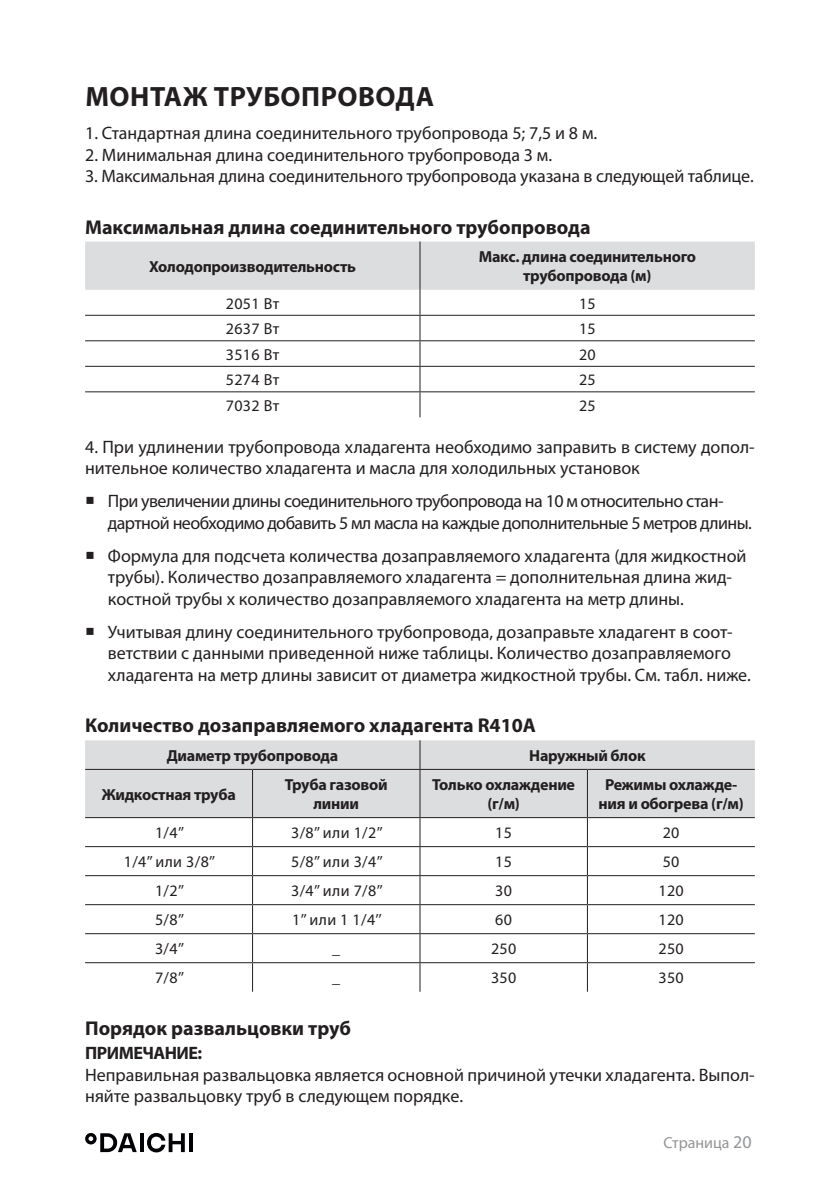
<style>
.page{position:relative;width:840px;height:1191px;background:#fff}
.page>*{position:absolute;margin:0;border:0;box-sizing:border-box;transform-origin:0 0}
.t1{font:700 28px "Myriad Pro";letter-spacing:.02em;color:#231f20}
.t2{font:700 20px "Myriad Pro";color:#231f20}
.t3{font:18px/21.6px "Myriad Pro";color:#231f20}
.t4{font:18px/21.6px "Myriad Pro";letter-spacing:-.03em;color:#231f20}
.t5{font:700 18px "Myriad Pro";letter-spacing:-.03em;color:#231f20}
.t6{font:700 16px/19.2px "Myriad Pro";letter-spacing:-.015em;color:#231f20;text-align:center}
.t7{font:16px "Myriad Pro";letter-spacing:.02em;color:#231f20}
.t8{font:16px "Myriad Pro";color:#939598}
.s1{font-size:18px}
</style>
<div class="page">
<hr style="left:140px;top:1133px;width:3px;height:19px;background:#010106">
<hr style="left:189px;top:1133px;width:4px;height:19px;background:#010106">
<svg style="left:147px;top:1133px;width:38px;height:19px"></svg>
<svg style="left:85px;top:1133px;width:52px;height:19px"></svg>
<svg style="left:85px;top:241px;width:669px;height:176px"></svg>
<div style="left:85px;top:740px;width:669px;height:77px;background:#dcdddf"></div>
<svg style="left:419px;top:740px;width:1px;height:29px"></svg>
<hr style="left:85px;top:769px;width:167px;height:1px;background:#231f20">
<hr style="left:252px;top:769px;width:168px;height:1px;background:#231f20">
<hr style="left:252px;top:770px;width:1px;height:47px;background:#231f20">
<hr style="left:420px;top:769px;width:167px;height:1px;background:#231f20">
<hr style="left:419px;top:770px;width:1px;height:47px;background:#231f20">
<hr style="left:587px;top:769px;width:167px;height:1px;background:#231f20">
<hr style="left:586px;top:770px;width:1px;height:47px;background:#231f20">
<hr style="left:85px;top:817px;width:167px;height:1px;background:#231f20">
<hr style="left:252px;top:817px;width:168px;height:1px;background:#231f20">
<hr style="left:420px;top:817px;width:167px;height:1px;background:#231f20">
<hr style="left:587px;top:817px;width:167px;height:1px;background:#231f20">
<hr style="left:85px;top:846px;width:167px;height:1px;background:#231f20">
<hr style="left:252px;top:846px;width:168px;height:1px;background:#231f20">
<hr style="left:420px;top:846px;width:167px;height:1px;background:#231f20">
<hr style="left:587px;top:846px;width:167px;height:1px;background:#231f20">
<hr style="left:85px;top:875px;width:167px;height:1px;background:#231f20">
<hr style="left:252px;top:875px;width:168px;height:1px;background:#231f20">
<hr style="left:420px;top:875px;width:167px;height:1px;background:#231f20">
<hr style="left:587px;top:875px;width:167px;height:1px;background:#231f20">
<hr style="left:85px;top:904px;width:167px;height:1px;background:#231f20">
<hr style="left:252px;top:904px;width:168px;height:1px;background:#231f20">
<hr style="left:420px;top:904px;width:167px;height:1px;background:#231f20">
<hr style="left:587px;top:904px;width:167px;height:1px;background:#231f20">
<hr style="left:85px;top:933px;width:167px;height:1px;background:#231f20">
<hr style="left:252px;top:933px;width:168px;height:1px;background:#231f20">
<hr style="left:420px;top:933px;width:167px;height:1px;background:#231f20">
<hr style="left:587px;top:933px;width:167px;height:1px;background:#231f20">
<hr style="left:85px;top:962px;width:167px;height:1px;background:#231f20">
<hr style="left:252px;top:962px;width:168px;height:1px;background:#231f20">
<svg style="left:252px;top:818px;width:1px;height:173px"></svg>
<hr style="left:420px;top:962px;width:167px;height:1px;background:#231f20">
<svg style="left:419px;top:818px;width:1px;height:173px"></svg>
<hr style="left:587px;top:962px;width:167px;height:1px;background:#231f20">
<svg style="left:586px;top:818px;width:1px;height:173px"></svg>
<h1 class="t1" style="left:85px;top:78px;width:350px">МОНТАЖ ТРУБОПРОВОДА</h1>
<p class="t3" style="left:85px;top:122px;width:513px">1. Стандартная длина соединительного трубопровода 5; 7,5 и 8 м.</p>
<p class="t3" style="left:85px;top:143px;width:468px">2. Минимальная длина соединительного трубопровода 3 м.</p>
<p class="t3" style="left:85px;top:165px;width:669px">3. Максимальная длина соединительного трубопровода указана в следующей таблице.</p>
<p class="t2" style="left:85px;top:214px;width:506px">Максимальная длина соединительного трубопровода</p>
<p class="t6" style="left:149px;top:256px;width:208px">Холодопроизводительность</p>
<p class="t6" style="left:478px;top:246px;width:219px">Макс. длина соединительного трубопровода (м)</p>
<p class="t7" style="left:226px;top:293px;width:55px">2051 Вт</p>
<p class="t7" style="left:578px;top:293px;width:18px">15</p>
<p class="t7" style="left:226px;top:319px;width:55px">2637 Вт</p>
<p class="t7" style="left:578px;top:319px;width:18px">15</p>
<p class="t7" style="left:226px;top:344px;width:55px">3516 Вт</p>
<p class="t7" style="left:578px;top:344px;width:18px">20</p>
<p class="t7" style="left:226px;top:370px;width:55px">5274 Вт</p>
<p class="t7" style="left:578px;top:370px;width:18px">25</p>
<p class="t7" style="left:226px;top:395px;width:55px">7032 Вт</p>
<p class="t7" style="left:578px;top:395px;width:18px">25</p>
<p class="t3" style="left:85px;top:435px;width:670px">4. При удлинении трубопровода хладагента необходимо заправить в систему допол&shy;нительное количество хладагента и масла для холодильных установок</p>
<p class="t4" style="left:108px;top:490px;width:645px">При увеличении длины соединительного трубопровода на 10 м относительно стан&shy;дартной необходимо добавить 5 мл масла на каждые дополнительные 5 метров длины.</p>
<p class="t3" style="left:108px;top:544px;width:640px">Формула для подсчета количества дозаправляемого хладагента (для жидкостной трубы). Количество дозаправляемого хладагента = дополнительная длина жид&shy;костной трубы х количество дозаправляемого хладагента на метр длины.</p>
<p class="t3" style="left:108px;top:621px;width:644px">Учитывая длину соединительного трубопровода, дозаправьте хладагент в соот&shy;ветствии с данными приведенной ниже таблицы. Количество дозаправляемого хладагента на метр длины зависит от диаметра жидкостной трубы. См. табл. ниже.</p>
<p class="t2" style="left:85px;top:712px;width:452px">Количество дозаправляемого хладагента R410A</p>
<p class="t6" style="left:167px;top:745px;width:173px">Диаметр трубопровода</p>
<p class="t6" style="left:529px;top:745px;width:118px">Наружный блок</p>
<p class="t6" style="left:102px;top:784px;width:136px">Жидкостная труба</p>
<p class="t6" style="left:285px;top:774px;width:104px">Труба газовой линии</p>
<p class="t6" style="left:432px;top:774px;width:144px">Только охлаждение (г/м)</p>
<p class="t6" style="left:598px;top:774px;width:147px">Режимы охлажде&shy;ния и обогрева (г/м)</p>
<p class="t7" style="left:155px;top:823px;width:31px">1/4’’</p>
<p class="t7" style="left:291px;top:823px;width:93px">3/8’’ или 1/2’’</p>
<p class="t7" style="left:495px;top:823px;width:18px">15</p>
<p class="t7" style="left:662px;top:823px;width:18px">20</p>
<p class="t7" style="left:124px;top:852px;width:93px">1/4’’ или 3/8’’</p>
<p class="t7" style="left:291px;top:852px;width:93px">5/8’’ или 3/4’’</p>
<p class="t7" style="left:495px;top:852px;width:18px">15</p>
<p class="t7" style="left:662px;top:852px;width:18px">50</p>
<p class="t7" style="left:155px;top:881px;width:31px">1/2’’</p>
<p class="t7" style="left:291px;top:881px;width:93px">3/4’’ или 7/8’’</p>
<p class="t7" style="left:495px;top:881px;width:18px">30</p>
<p class="t7" style="left:658px;top:881px;width:27px">120</p>
<p class="t7" style="left:155px;top:910px;width:31px">5/8’’</p>
<p class="t7" style="left:292px;top:910px;width:91px">1’’ или 1 1/4’’</p>
<p class="t7" style="left:495px;top:910px;width:18px">60</p>
<p class="t7" style="left:658px;top:910px;width:27px">120</p>
<p class="t7" style="left:155px;top:939px;width:31px">3/4’’</p>
<p class="t7" style="left:332px;top:939px;width:9px">_</p>
<p class="t7" style="left:490px;top:939px;width:27px">250</p>
<p class="t7" style="left:658px;top:939px;width:27px">250</p>
<p class="t7" style="left:155px;top:968px;width:31px">7/8’’</p>
<p class="t7" style="left:332px;top:968px;width:9px">_</p>
<p class="t7" style="left:490px;top:968px;width:27px">350</p>
<p class="t7" style="left:658px;top:968px;width:27px">350</p>
<p class="t2" style="left:85px;top:1015px;width:267px">Порядок развальцовки труб</p>
<p class="t5" style="left:85px;top:1041px;width:118px">ПРИМЕЧАНИЕ:</p>
<p class="t3" style="left:85px;top:1063px;width:670px">Неправильная развальцовка является основной причиной утечки хладагента. Выпол&shy;няйте развальцовку труб в следующем порядке.</p>
<p class="t8" style="left:663px;top:1132px;width:90px">Страница <span class="s1">20</span></p>
</div>
